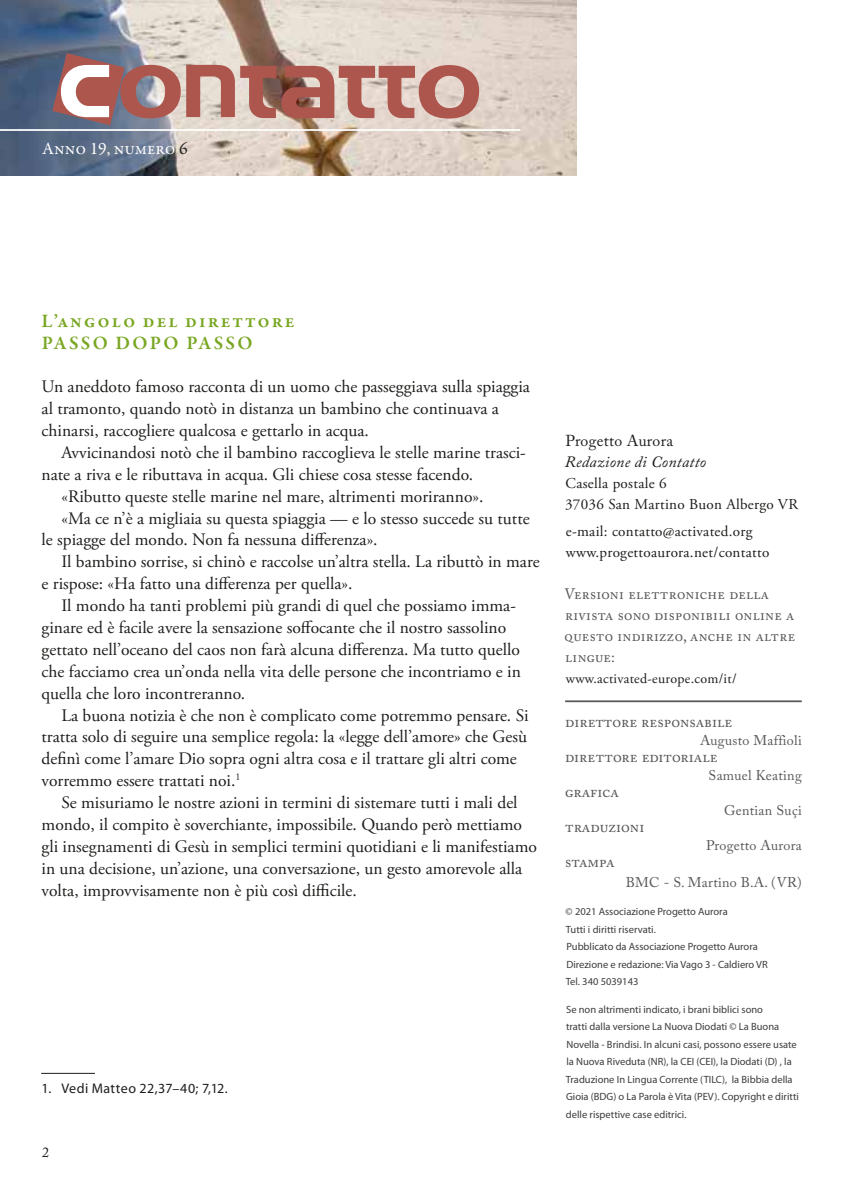
<style>
.page{position:relative;width:844px;height:1191px;background:#fff}
.page>*{position:absolute;margin:0;border:0;box-sizing:border-box;transform-origin:0 0}
.t1{font:600 19.25px/21.9px "Garamond Premr Pro";letter-spacing:.095em;color:#79a722}
.t2{font:17.5px/21.9px "Adobe Garamond Pro";color:#1d1d1b}
.t3{font:17.5px "Garamond Premr Pro";color:#fff}
.t4{font:15.75px "Adobe Caslon Pro";color:#575756}
.t5{font:italic 15.75px "Adobe Caslon Pro";letter-spacing:.02em;color:#1d1d1b}
.t6{font:15.75px "Adobe Caslon Pro";color:#1d1d1b}
.t7{font:15.05px/21px "Adobe Garamond Pro";letter-spacing:.02em;color:#1d1d1b}
.t8{font:15.05px/21px "Adobe Caslon Pro";letter-spacing:.02em;color:#575756}
.t9{font:14px "Adobe Caslon Pro";letter-spacing:.02em;color:#575756}
.t10{font:14px "Adobe Garamond Pro";letter-spacing:.02em;color:#1d1d1b}
.t11{font:14px "Myriad Pro";letter-spacing:.025em;color:#1d1d1b}
.t12{font:14px "Adobe Caslon Pro";color:#1d1d1b}
.t13{font:10.5px/17.5px "Myriad Pro";color:#3c3c3b}
.s1{color:#1d1d1b}
</style>
<div class="page">
<img style="left:0;top:0;width:576px;height:175px">
<svg style="left:52px;top:53px;width:427px;height:72px;background:#bb938d"></svg>
<hr style="left:565px;top:700px;width:236px;height:2px;background:#575756">
<hr style="left:0;top:129px;width:520px;height:2px;background:#fff">
<hr style="left:41px;top:1073px;width:54px;height:1px;background:#1d1d1b">
<p class="t3" style="left:42px;top:138px;width:147px">Anno 19, numero <span class="s1">6</span></p>
<p class="t1" style="left:42px;top:310px;width:254px">L’angolo del direttore<br>Passo dopo passo</p>
<p class="t2" style="left:42px;top:376px;width:490px">Un aneddoto famoso racconta di un uomo che passeggiava sulla spiaggia al tramonto, quando notò in distanza un bambino che continuava a chinarsi, raccogliere qualcosa e gettarlo in acqua.</p>
<p class="t2" style="left:61px;top:442px;width:466px">Avvicinandosi notò che il bambino raccoglieva le stelle marine trasci-</p>
<p class="t2" style="left:42px;top:464px;width:433px">nate a riva e le ributtava in acqua. Gli chiese cosa stesse facendo.</p>
<p class="t2" style="left:61px;top:486px;width:423px">«Ributto queste stelle marine nel mare, altrimenti moriranno».</p>
<p class="t2" style="left:61px;top:508px;width:469px">«Ma ce n’è a migliaia su questa spiaggia — e lo stesso succede su tutte</p>
<p class="t2" style="left:42px;top:529px;width:337px">le spiagge del mondo. Non fa nessuna differenza».</p>
<p class="t2" style="left:61px;top:551px;width:479px">Il bambino sorrise, si chinò e raccolse un’altra stella. La ributtò in mare</p>
<p class="t2" style="left:42px;top:573px;width:312px">e rispose: «Ha fatto una differenza per quella».</p>
<p class="t2" style="left:61px;top:595px;width:456px">Il mondo ha tanti problemi più grandi di quel che possiamo imma-</p>
<p class="t2" style="left:42px;top:617px;width:466px">ginare ed è facile avere la sensazione soffocante che il nostro sassolino</p>
<p class="t2" style="left:42px;top:639px;width:479px">gettato nell’oceano del caos non farà alcuna differenza. Ma tutto quello</p>
<p class="t2" style="left:42px;top:661px;width:480px">che facciamo crea un’onda nella vita delle persone che incontriamo e in</p>
<p class="t2" style="left:42px;top:683px;width:205px">quella che loro incontreranno.</p>
<p class="t2" style="left:61px;top:704px;width:468px">La buona notizia è che non è complicato come potremmo pensare. Si</p>
<p class="t2" style="left:42px;top:726px;width:486px">tratta solo di seguire una semplice regola: la «legge dell’amore» che Gesù</p>
<p class="t2" style="left:42px;top:748px;width:476px">definì come l’amare Dio sopra ogni altra cosa e il trattare gli altri come</p>
<p class="t2" style="left:42px;top:770px;width:200px">vorremmo essere trattati noi.<sup>1</sup></p>
<p class="t2" style="left:61px;top:792px;width:457px">Se misuriamo le nostre azioni in termini di sistemare tutti i mali del</p>
<p class="t2" style="left:42px;top:814px;width:482px">mondo, il compito è soverchiante, impossibile. Quando però mettiamo</p>
<p class="t2" style="left:42px;top:836px;width:497px">gli insegnamenti di Gesù in semplici termini quotidiani e li manifestiamo</p>
<p class="t2" style="left:42px;top:858px;width:482px">in una decisione, un’azione, una conversazione, un gesto amorevole alla</p>
<p class="t2" style="left:42px;top:879px;width:317px">volta, improvvisamente non è più così difficile.</p>
<p class="t11" style="left:42px;top:1079px;width:188px">1. Vedi Matteo 22,37–40; 7,12.</p>
<p class="t12" style="left:42px;top:1144px;width:8px">2</p>
<p class="t6" style="left:565px;top:431px;width:109px">Progetto Aurora</p>
<p class="t5" style="left:564px;top:452px;width:143px">Redazione di Contatto</p>
<p class="t7" style="left:565px;top:473px;width:234px">Casella postale 6<br>37036 San Martino Buon Albergo VR</p>
<p class="t7" style="left:565px;top:521px;width:205px">e-mail: contatto@activated.org www.progettoaurora.net/contatto</p>
<p class="t8" style="left:564px;top:583px;width:232px">Versioni elettroniche della rivista sono disponibili online a questo indirizzo, anche in altre lingue:</p>
<p class="t10" style="left:565px;top:670px;width:172px">www.activated-europe.com/it/</p>
<p class="t4" style="left:565px;top:712px;width:168px">direttore responsabile</p>
<p class="t9" style="left:700px;top:731px;width:103px">Augusto Maffioli</p>
<p class="t4" style="left:565px;top:747px;width:154px">direttore editoriale</p>
<p class="t9" style="left:708px;top:766px;width:95px">Samuel Keating</p>
<p class="t4" style="left:565px;top:782px;width:55px">grafica</p>
<p class="t9" style="left:724px;top:801px;width:79px">Gentian Suçi</p>
<p class="t4" style="left:565px;top:817px;width:81px">traduzioni</p>
<p class="t9" style="left:706px;top:836px;width:97px">Progetto Aurora</p>
<p class="t4" style="left:565px;top:852px;width:51px">stampa</p>
<p class="t9" style="left:625px;top:873px;width:177px">BMC - S. Martino B.A. (VR)</p>
<p class="t13" style="left:565px;top:903px;width:203px">© 2021 Associazione Progetto Aurora<br>Tutti i diritti riservati.<br>Pubblicato da Associazione Progetto Aurora Direzione e redazione: Via Vago 3 - Caldiero VR Tel. 340 5039143</p>
<p class="t13" style="left:565px;top:1000px;width:234px">Se non altrimenti indicato, i brani biblici sono<br>tratti dalla versione La Nuova Diodati © La Buona Novella - Brindisi. In alcuni casi, possono essere usate la Nuova Riveduta (NR), la CEI (CEI), la Diodati (D) , la Traduzione In Lingua Corrente (TILC), la Bibbia della Gioia (BDG) o La Parola è Vita (PEV). Copyright e diritti delle rispettive case editrici.</p>
</div>
